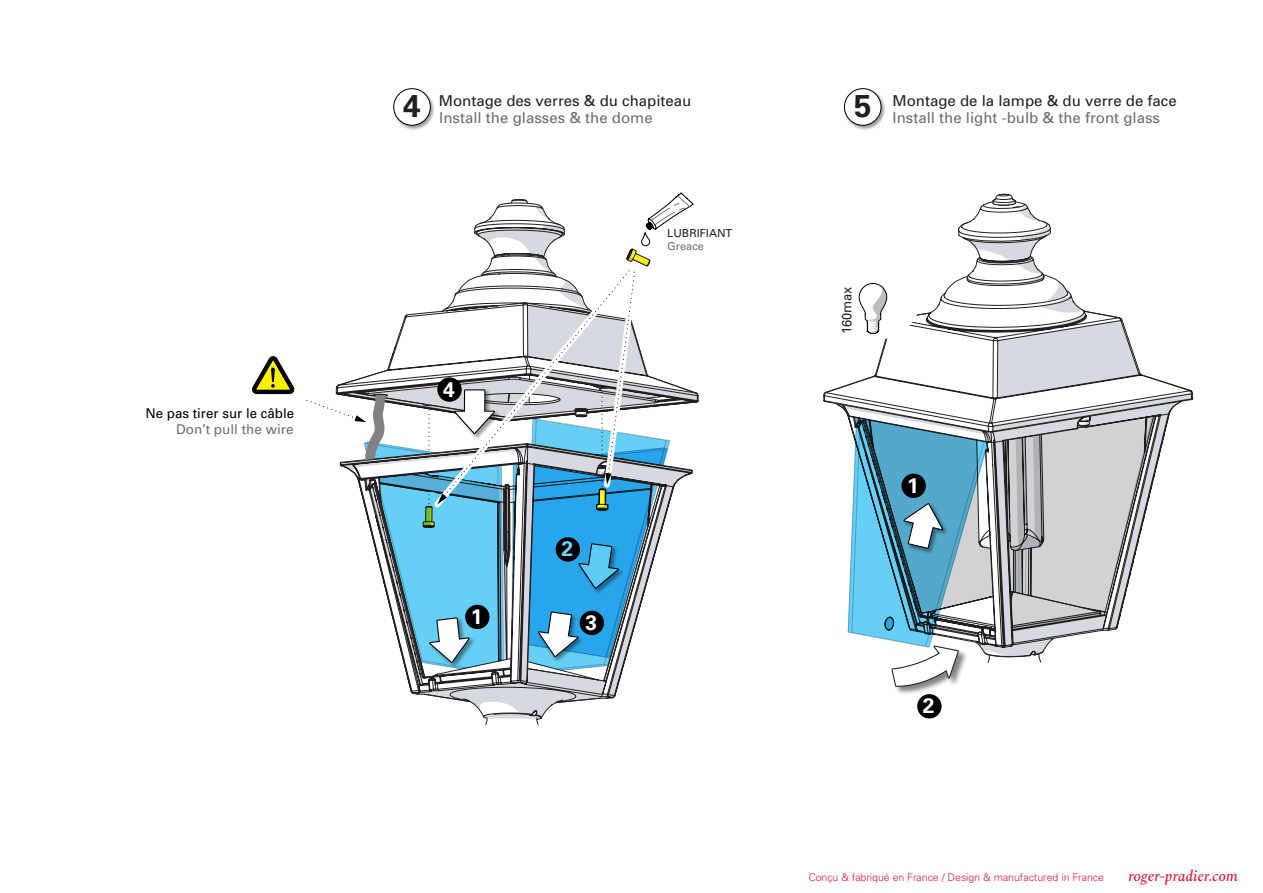
<style>
.page{position:relative;width:1263px;height:893px;background:#fff}
.page>*{position:absolute;margin:0;border:0;box-sizing:border-box;transform-origin:0 0}
.t1{font:700 31.5px "Univers LT Std";color:#231f20}
.t2{font:700 21px "Univers LT Std";color:#fff}
.t3{font:700 21px "Univers LT Std";color:#75d1f6}
.t4{font:15px "Univers";color:#6c6d70}
.t5{font:15px "Univers";color:#231f20}
.t6{font:italic 500 15px "Spectral";color:#dc1a36}
.t7{font:13.5px "Univers";color:#000001}
.t8{font:13.5px "Univers";color:#6c6d70}
.t9{font:13.5px "Univers";color:#262324;scale:.95 1}
.t10{font:11.1px "Univers";color:#231f20}
.t11{font:11.1px "Univers";color:#6c6d70}
.t12{font:300 10.5px "Univers";color:#dc1a36}
</style>
<div class="page">
<svg style="left:408px;top:681px;width:212px;height:39px"></svg>
<svg style="left:823px;top:263px;width:371px;height:170px"></svg>
<img style="left:896px;top:687px;width:43px;height:11px">
<div style="left:917px;top:694px;width:24px;height:24px;background:#000001;border-radius:50%"></div>
<svg style="left:958px;top:193px;width:93px;height:70px"></svg>
<svg style="left:847px;top:416px;width:308px;height:271px"></svg>
<svg style="left:306px;top:192px;width:393px;height:489px"></svg>
<svg style="left:485px;top:716px;width:3px;height:9px"></svg>
<svg style="left:536px;top:717px;width:3px;height:8px"></svg>
<svg style="left:252px;top:356px;width:43px;height:38px"></svg>
<img style="left:393px;top:88px;width:41px;height:42px">
<div style="left:394px;top:89px;width:36px;height:36px;background:#fff;border-radius:50%"></div>
<div style="left:393px;top:88px;width:38px;height:37px;border:1px solid #000001;border-radius:50%"></div>
<div style="left:826px;top:250px;width:96px;height:90px;background:#fff;border-radius:50%"></div>
<svg style="left:858px;top:283px;width:29px;height:52px"></svg>
<p class="t7" style="left:145px;top:405px;width:150px">Ne pas tirer sur le câble</p>
<p class="t8" style="left:176px;top:421px;width:119px">Don’t pull the wire</p>
<p class="t5" style="left:439px;top:92px;width:254px">Montage des verres &amp; du chapiteau</p>
<p class="t4" style="left:403px;top:109px;width:251px"><sup>4</sup> Install the glasses &amp; the dome</p>
<h2 class="t2" style="left:443px;top:377px;width:13px">4</h2>
<h2 class="t3" style="left:561px;top:537px;width:13px">2</h2>
<h2 class="t2" style="left:471px;top:604px;width:13px">1</h2>
<h2 class="t2" style="left:585px;top:610px;width:13px">3</h2>
<p class="t10" style="left:667px;top:227px;width:67px">LUBRIFIANT</p>
<p class="t11" style="left:667px;top:240px;width:38px">Greace</p>
<h1 class="t1" style="left:854px;top:88px;width:19px">5</h1>
<p class="t5" style="left:892px;top:92px;width:286px">Montage de la lampe &amp; du verre de face</p>
<p class="t4" style="left:892px;top:109px;width:269px">Install the light -bulb &amp; the front glass</p>
<p class="t9" style="left:839px;top:334px;width:52px;rotate:-90deg">160max</p>
<h2 class="t2" style="left:907px;top:473px;width:13px">1</h2>
<h2 class="t2" style="left:923px;top:694px;width:13px">2</h2>
<p class="t12" style="left:809px;top:871px;width:297px">Conçu &amp; fabriqué en France / Design &amp; manufactured in France</p>
<p class="t6" style="left:1128px;top:865px;width:111px">roger-pradier.com</p>
</div>
